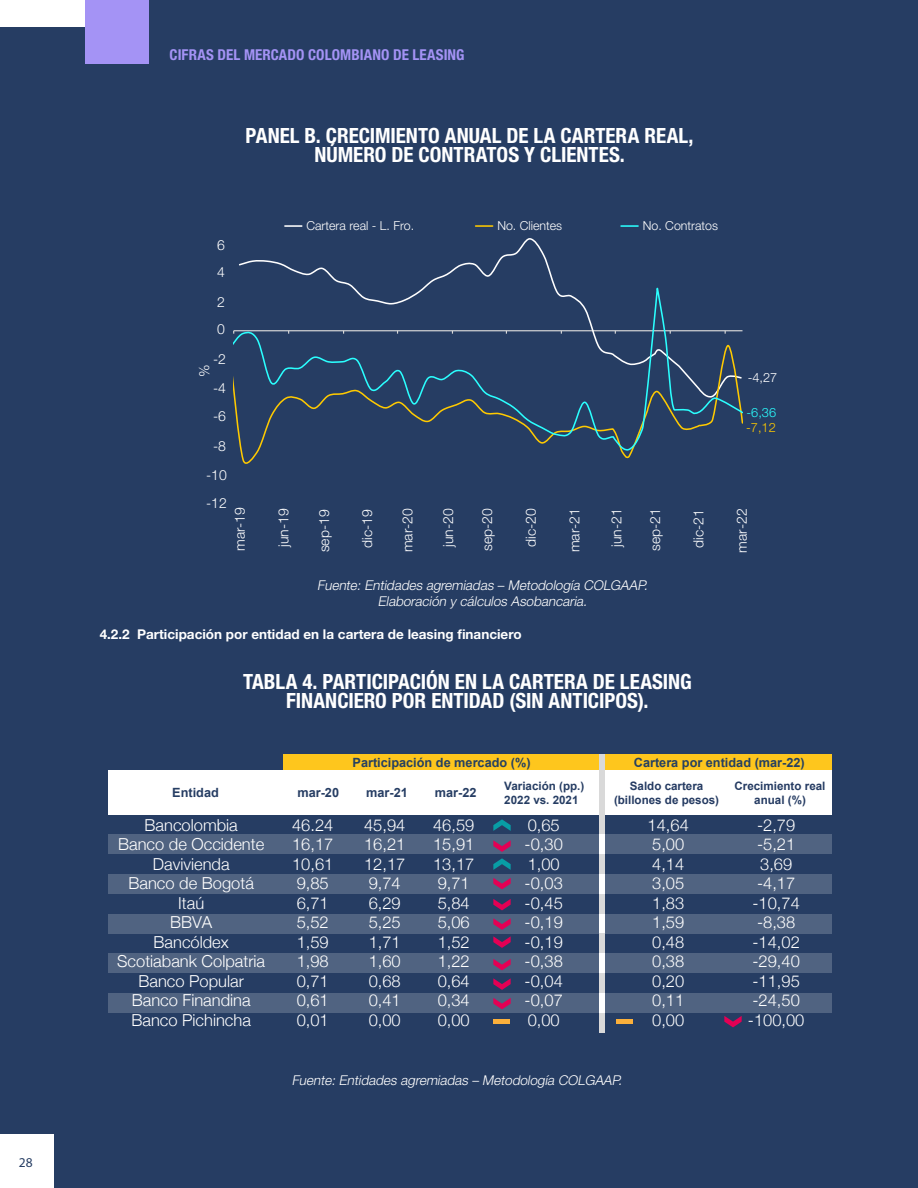
<style>
.page{position:relative;width:918px;height:1188px;background:#263d63}
.page>*{position:absolute;margin:0;border:0;box-sizing:border-box;transform-origin:0 0}
.t1{font:700 condensed 21px/19.5px "Helvetica Neue LT Std";color:#fff;text-align:center}
.t2{font:300 16.5px/19.5px "Helvetica Neue";color:#fff}
.t3{font:700 condensed 15px "Helvetica Neue LT Std";letter-spacing:.005em;color:#a493f5}
.t4{font:300 13.95px "Helvetica Neue LT Std";color:#fff}
.t5{font:italic 300 13.5px/16.5px "Helvetica Neue LT Std";color:#fff;text-align:center}
.t6{font:700 13.5px "Helvetica Neue LT Std";color:#fff}
.t7{font:13.5px "Myriad Pro";color:#263d63}
.t8{font:700 12.75px "Arial";color:#254061}
.t9{font:700 12.75px "Arial";color:#263d63}
.t10{font:300 12.75px "Helvetica Neue LT Std";color:#fff}
.t11{font:300 12.75px "Helvetica Neue LT Std";color:#2bffff}
.t12{font:300 12.75px "Helvetica Neue LT Std";color:#ffca00}
.t13{font:300 12.45px "Helvetica Neue LT Std";color:#fff}
.t14{font:700 11.55px/13.8px "Arial";color:#253b62;text-align:center}
.t15{font:700 11.55px/14px "Arial";color:#263d63}
</style>
<div class="page">
<div style="left:0;top:1134px;width:54px;height:54px;background:#fff"></div>
<div style="left:85px;top:0;width:64px;height:64px;background:#a493f5"></div>
<div style="left:0;top:0;width:85px;height:27px;background:#fff"></div>
<div style="left:283px;top:755px;width:316px;height:16px;background:#fec61d"></div>
<div style="left:599px;top:755px;width:6px;height:16px;background:#d9d9d9"></div>
<div style="left:605px;top:755px;width:227px;height:16px;background:#fec61d"></div>
<div style="left:108px;top:771px;width:491px;height:44px;background:#fff"></div>
<div style="left:599px;top:771px;width:6px;height:44px;background:#d9d9d9"></div>
<div style="left:605px;top:771px;width:227px;height:44px;background:#fff"></div>
<div style="left:599px;top:815px;width:6px;height:20px;background:#d9d9d9"></div>
<div style="left:108px;top:834px;width:491px;height:20px;background:#506381"></div>
<div style="left:599px;top:834px;width:6px;height:20px;background:#fff"></div>
<div style="left:605px;top:834px;width:227px;height:20px;background:#506381"></div>
<div style="left:599px;top:854px;width:6px;height:20px;background:#d9d9d9"></div>
<div style="left:108px;top:874px;width:491px;height:20px;background:#506381"></div>
<div style="left:599px;top:874px;width:6px;height:20px;background:#fff"></div>
<div style="left:605px;top:874px;width:227px;height:20px;background:#506381"></div>
<div style="left:599px;top:894px;width:6px;height:20px;background:#d9d9d9"></div>
<div style="left:108px;top:914px;width:491px;height:20px;background:#506381"></div>
<div style="left:599px;top:914px;width:6px;height:20px;background:#fff"></div>
<div style="left:605px;top:914px;width:227px;height:20px;background:#506381"></div>
<div style="left:599px;top:934px;width:6px;height:19px;background:#d9d9d9"></div>
<div style="left:108px;top:953px;width:491px;height:20px;background:#506381"></div>
<div style="left:599px;top:953px;width:6px;height:20px;background:#fff"></div>
<div style="left:605px;top:953px;width:227px;height:20px;background:#506381"></div>
<div style="left:599px;top:973px;width:6px;height:20px;background:#d9d9d9"></div>
<div style="left:108px;top:993px;width:491px;height:20px;background:#506381"></div>
<div style="left:599px;top:993px;width:6px;height:20px;background:#fff"></div>
<div style="left:605px;top:993px;width:227px;height:20px;background:#506381"></div>
<div style="left:599px;top:1013px;width:6px;height:20px;background:#d9d9d9"></div>
<svg style="left:493px;top:819px;width:18px;height:12px"></svg>
<svg style="left:493px;top:858px;width:18px;height:12px"></svg>
<svg style="left:493px;top:959px;width:18px;height:11px"></svg>
<svg style="left:493px;top:899px;width:18px;height:11px"></svg>
<svg style="left:493px;top:878px;width:18px;height:11px"></svg>
<svg style="left:493px;top:840px;width:18px;height:12px"></svg>
<svg style="left:493px;top:918px;width:18px;height:12px"></svg>
<svg style="left:493px;top:936px;width:18px;height:12px"></svg>
<svg style="left:493px;top:978px;width:18px;height:12px"></svg>
<svg style="left:493px;top:998px;width:18px;height:11px"></svg>
<svg style="left:724px;top:1016px;width:18px;height:11px"></svg>
<div style="left:617px;top:1019px;width:16px;height:5px;background:#fbb03b"></div>
<div style="left:494px;top:1019px;width:16px;height:5px;background:#fbb03b"></div>
<svg style="left:284px;top:225px;width:18px;height:2px"></svg>
<svg style="left:476px;top:225px;width:17px;height:2px"></svg>
<svg style="left:621px;top:225px;width:17px;height:2px"></svg>
<svg style="left:239px;top:238px;width:419px;height:50px"></svg>
<svg style="left:233px;top:288px;width:510px;height:164px"></svg>
<p class="t7" style="left:19px;top:1154px;width:15px">28</p>
<p class="t3" style="left:170px;top:46px;width:296px">CIFRAS DEL MERCADO COLOMBIANO DE LEASING</p>
<p class="t1" style="left:246px;top:125px;width:449px">PANEL B. CRECIMIENTO ANUAL DE LA CARTERA REAL,<br>NÚMERO DE CONTRATOS Y CLIENTES.</p>
<p class="t4" style="left:217px;top:237px;width:9px">6</p>
<p class="t4" style="left:217px;top:264px;width:9px">4</p>
<p class="t4" style="left:217px;top:294px;width:9px">2</p>
<p class="t4" style="left:217px;top:321px;width:9px">0</p>
<p class="t4" style="left:213px;top:351px;width:14px">-2</p>
<p class="t4" style="left:196px;top:377px;width:14px;rotate:-90deg">%</p>
<p class="t4" style="left:213px;top:379px;width:14px">-4</p>
<p class="t4" style="left:213px;top:408px;width:14px">-6</p>
<p class="t4" style="left:213px;top:438px;width:14px">-8</p>
<p class="t4" style="left:206px;top:466px;width:22px">-10</p>
<p class="t4" style="left:206px;top:495px;width:22px">-12</p>
<p class="t13" style="left:307px;top:218px;width:109px">Cartera real - L. Fro.</p>
<p class="t13" style="left:497px;top:218px;width:66px">No. Clientes</p>
<p class="t13" style="left:643px;top:218px;width:77px">No. Contratos</p>
<p class="t10" style="left:748px;top:369px;width:31px">-4,27</p>
<p class="t11" style="left:747px;top:405px;width:31px">-6,36</p>
<p class="t12" style="left:746px;top:420px;width:31px">-7,12</p>
<p class="t4" style="left:231px;top:551px;width:46px;rotate:-90deg">mar-19</p>
<p class="t4" style="left:275px;top:547px;width:40px;rotate:-90deg">jun-19</p>
<p class="t4" style="left:399px;top:552px;width:46px;rotate:-90deg">mar-20</p>
<p class="t4" style="left:316px;top:552px;width:44px;rotate:-90deg">sep-19</p>
<p class="t4" style="left:440px;top:547px;width:40px;rotate:-90deg">jun-20</p>
<p class="t4" style="left:479px;top:551px;width:44px;rotate:-90deg">sep-20</p>
<p class="t4" style="left:522px;top:547px;width:40px;rotate:-90deg">dic-20</p>
<p class="t4" style="left:566px;top:552px;width:46px;rotate:-90deg">mar-21</p>
<p class="t4" style="left:608px;top:547px;width:40px;rotate:-90deg">jun-21</p>
<p class="t4" style="left:647px;top:551px;width:44px;rotate:-90deg">sep-21</p>
<p class="t4" style="left:690px;top:548px;width:40px;rotate:-90deg">dic-21</p>
<p class="t4" style="left:733px;top:553px;width:46px;rotate:-90deg">mar-22</p>
<p class="t4" style="left:359px;top:548px;width:40px;rotate:-90deg">dic-19</p>
<p class="t5" style="left:317px;top:576px;width:335px">Fuente: Entidades agremiadas – Metodología COLGAAP.<br>Elaboración y cálculos Asobancaria.</p>
<p class="t6" style="left:100px;top:626px;width:423px">4.2.2 Participación por entidad en la cartera de leasing financiero</p>
<p class="t1" style="left:243px;top:671px;width:450px">TABLA 4. PARTICIPACIÓN EN LA CARTERA DE LEASING<br>FINANCIERO POR ENTIDAD (SIN ANTICIPOS).</p>
<p class="t9" style="left:172px;top:784px;width:48px">Entidad</p>
<p class="t2" style="left:117px;top:814px;width:149px;text-align:center">Bancolombia<br>Banco de Occidente<br>Davivienda<br>Banco de Bogotá<br>Itaú<br>BBVA<br>Bancóldex<br>Scotiabank Colpatria<br>Banco Popular<br>Banco Finandina<br>Banco Pichincha</p>
<p class="t8" style="left:353px;top:754px;width:180px">Participación de mercado (%)</p>
<p class="t8" style="left:634px;top:754px;width:172px">Cartera por entidad (mar-22)</p>
<p class="t9" style="left:297px;top:784px;width:43px">mar-20</p>
<p class="t9" style="left:366px;top:784px;width:43px">mar-21</p>
<p class="t9" style="left:435px;top:784px;width:43px">mar-22</p>
<p class="t15" style="left:504px;top:779px;width:81px">Variación (pp.)<br>2022 vs. 2021</p>
<p class="t14" style="left:614px;top:779px;width:107px">Saldo cartera (billones de pesos)</p>
<p class="t14" style="left:735px;top:779px;width:92px">Crecimiento real anual (%)</p>
<p class="t2" style="left:292px;top:814px;width:43px">46.24<br>16,17<br>10,61<br>9,85<br>6,71<br>5,52<br>1,59<br>1,98<br>0,71<br>0,61<br>0,01</p>
<p class="t2" style="left:364px;top:814px;width:43px">45,94<br>16,21<br>12,17<br>9,74<br>6,29<br>5,25<br>1,71<br>1,60<br>0,68<br>0,41<br>0,00</p>
<p class="t2" style="left:433px;top:814px;width:43px">46,59<br>15,91<br>13,17<br>9,71<br>5,84<br>5,06<br>1,52<br>1,22<br>0,64<br>0,34<br>0,00</p>
<p class="t2" style="left:525px;top:814px;width:40px">0,65 -0,30<br>1,00 -0,03 -0,45 -0,19 -0,19 -0,38 -0,04 -0,07<br>0,00</p>
<p class="t2" style="left:648px;top:814px;width:43px">14,64<br>5,00<br>4,14<br>3,05<br>1,83<br>1,59<br>0,48<br>0,38<br>0,20<br>0,11<br>0,00</p>
<p class="t2" style="left:748px;top:814px;width:58px;text-align:center">-2,79 -5,21<br>3,69 -4,17 -10,74 -8,38 -14,02 -29,40 -11,95 -24,50 -100,00</p>
<p class="t5" style="left:292px;top:1071px;width:335px">Fuente: Entidades agremiadas – Metodología COLGAAP.</p>
</div>
